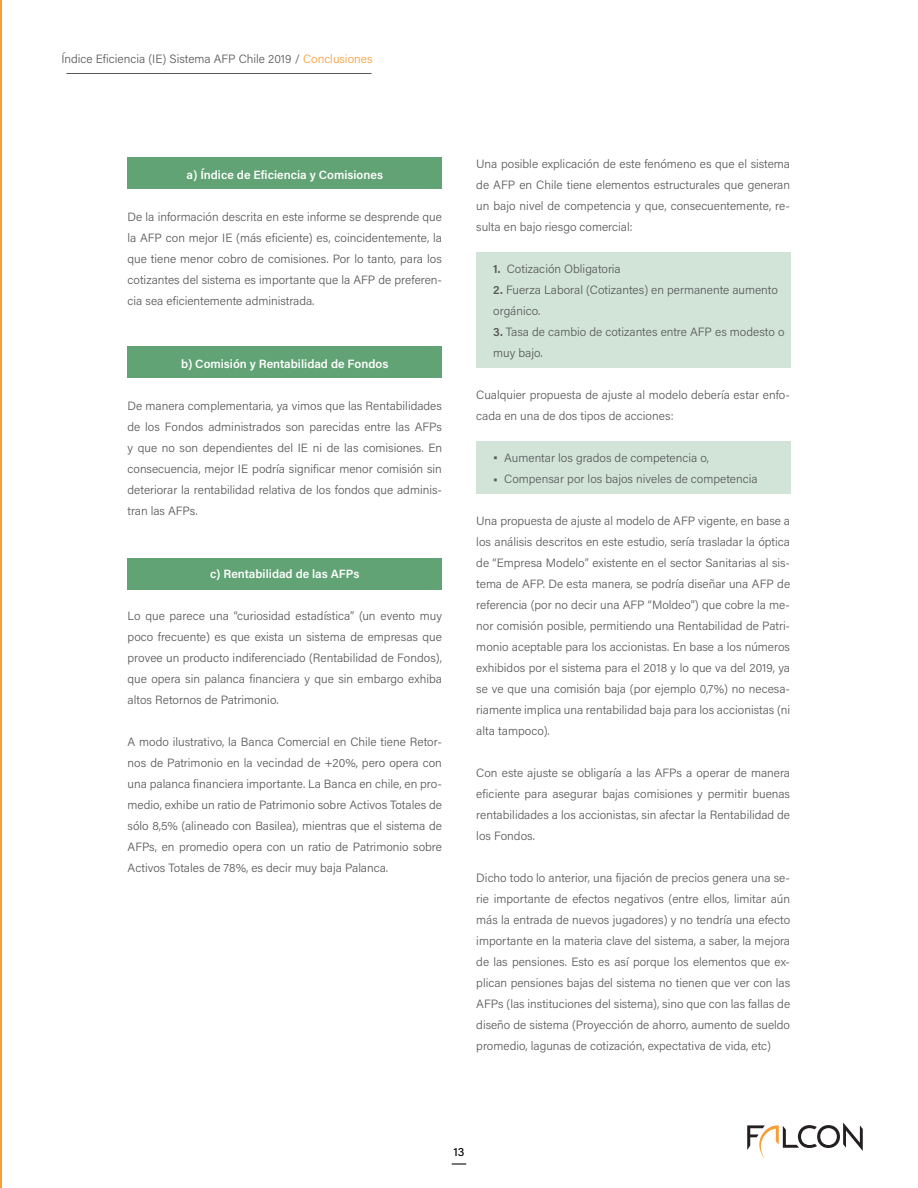
<style>
.page{position:relative;width:918px;height:1188px;background:#fff}
.page>*{position:absolute;margin:0;border:0;box-sizing:border-box;transform-origin:0 0}
.Parrafos{font:300 12px/21px "Acumin Pro";color:#58595b;text-align:justify}
.Parrafos-2{font:300 12px/21px "Acumin Pro";color:#57585a;text-align:justify}
.CONCLUSIONES{font:600 12px "Acumin Pro";color:#fff}
.t1{font:500 12px "Acumin Pro";color:#040503}
.s1{color:#f89d39}
.s2{font-weight:600}
</style>
<div class="page">
<svg style="left:452px;top:1163px;width:14px;height:2px"></svg>
<hr style="left:0;top:0;width:1px;height:1188px;background:#f89d39">
<div style="left:476px;top:252px;width:315px;height:116px;background:#d1e4d7"></div>
<div style="left:476px;top:441px;width:314px;height:53px;background:#d1e4d7"></div>
<div style="left:128px;top:158px;width:314px;height:31px;background:#61a374"></div>
<div style="left:128px;top:346px;width:314px;height:32px;background:#61a374"></div>
<div style="left:128px;top:559px;width:314px;height:31px;background:#61a374"></div>
<svg style="left:747px;top:1123px;width:116px;height:36px"></svg>
<hr style="left:66px;top:73px;width:306px;height:1px;background:#58595b">
<p class="Parrafos" style="left:61px;top:48px;width:313px">Índice Eficiencia (IE) Sistema AFP Chile 2019 / <span class="s1">Conclusiones</span></p>
<p class="CONCLUSIONES" style="left:187px;top:166px;width:198px">a) Índice de Eficiencia y Comisiones</p>
<p class="Parrafos-2" style="left:128px;top:205px;width:316px">De la información descrita en este informe se desprende que la AFP con mejor IE (más eficiente) es, coincidentemente, la que tiene menor cobro de comisiones. Por lo tanto, para los cotizantes del sistema es importante que la AFP de preferen&shy;cia sea eficientemente administrada.</p>
<p class="CONCLUSIONES" style="left:181px;top:355px;width:209px">b) Comisión y Rentabilidad de Fondos</p>
<p class="Parrafos-2" style="left:128px;top:394px;width:316px">De manera complementaria, ya vimos que las Rentabilidades de los Fondos administrados son parecidas entre las AFPs y que no son dependientes del IE ni de las comisiones. En consecuencia, mejor IE podría significar menor comisión sin deteriorar la rentabilidad relativa de los fondos que adminis&shy;tran las AFPs.</p>
<p class="CONCLUSIONES" style="left:210px;top:565px;width:151px">c) Rentabilidad de las AFPs</p>
<p class="Parrafos-2" style="left:128px;top:604px;width:316px">Lo que parece una “curiosidad estadística” (un evento muy poco frecuente) es que exista un sistema de empresas que provee un producto indiferenciado (Rentabilidad de Fondos), que opera sin palanca financiera y que sin embargo exhiba altos Retornos de Patrimonio.</p>
<p class="Parrafos-2" style="left:128px;top:730px;width:316px">A modo ilustrativo, la Banca Comercial en Chile tiene Retor&shy;nos de Patrimonio en la vecindad de +20%, pero opera con una palanca financiera importante. La Banca en chile, en pro&shy;medio, exhibe un ratio de Patrimonio sobre Activos Totales de sólo 8,5% (alineado con Basilea), mientras que el sistema de AFPs, en promedio opera con un ratio de Patrimonio sobre Activos Totales de 78%, es decir muy baja Palanca.</p>
<p class="Parrafos" style="left:476px;top:153px;width:315px">Una posible explicación de este fenómeno es que el sistema de AFP en Chile tiene elementos estructurales que generan un bajo nivel de competencia y que, consecuentemente, re&shy;sulta en bajo riesgo comercial:</p>
<p class="Parrafos" style="left:493px;top:258px;width:129px"><span class="s2">1.</span> Cotización Obligatoria</p>
<p class="Parrafos" style="left:493px;top:279px;width:286px"><span class="s2">2.</span> Fuerza Laboral (Cotizantes) en permanente aumento orgánico.</p>
<p class="Parrafos" style="left:493px;top:321px;width:293px"><span class="s2">3.</span> Tasa de cambio de cotizantes entre AFP es modesto o muy bajo.</p>
<p class="Parrafos" style="left:476px;top:384px;width:315px">Cualquier propuesta de ajuste al modelo debería estar enfo&shy;cada en una de dos tipos de acciones:</p>
<p class="Parrafos" style="left:493px;top:447px;width:217px"><span class="s2">•</span> Aumentar los grados de competencia o,</p>
<p class="Parrafos" style="left:493px;top:468px;width:266px"><span class="s2">•</span> Compensar por los bajos niveles de competencia</p>
<p class="Parrafos" style="left:476px;top:510px;width:315px">Una propuesta de ajuste al modelo de AFP vigente, en base a los análisis descritos en este estudio, sería trasladar la óptica de “Empresa Modelo” existente en el sector Sanitarias al sis&shy;tema de AFP. De esta manera, se podría diseñar una AFP de referencia (por no decir una AFP “Moldeo”) que cobre la me&shy;nor comisión posible, permitiendo una Rentabilidad de Patri&shy;monio aceptable para los accionistas. En base a los números exhibidos por el sistema para el 2018 y lo que va del 2019, ya se ve que una comisión baja (por ejemplo 0,7%) no necesa&shy;riamente implica una rentabilidad baja para los accionistas (ni alta tampoco).</p>
<p class="Parrafos" style="left:476px;top:762px;width:315px">Con este ajuste se obligaría a las AFPs a operar de manera eficiente para asegurar bajas comisiones y permitir buenas rentabilidades a los accionistas, sin afectar la Rentabilidad de los Fondos.</p>
<p class="Parrafos" style="left:476px;top:867px;width:315px">Dicho todo lo anterior, una fijación de precios genera una se&shy;rie importante de efectos negativos (entre ellos, limitar aún más la entrada de nuevos jugadores) y no tendría una efecto importante en la materia clave del sistema, a saber, la mejora de las pensiones. Esto es así porque los elementos que ex&shy;plican pensiones bajas del sistema no tienen que ver con las AFPs (las instituciones del sistema), sino que con las fallas de diseño de sistema (Proyección de ahorro, aumento de sueldo promedio, lagunas de cotización, expectativa de vida, etc)</p>
<p class="t1" style="left:453px;top:1143px;width:13px">13</p>
</div>
